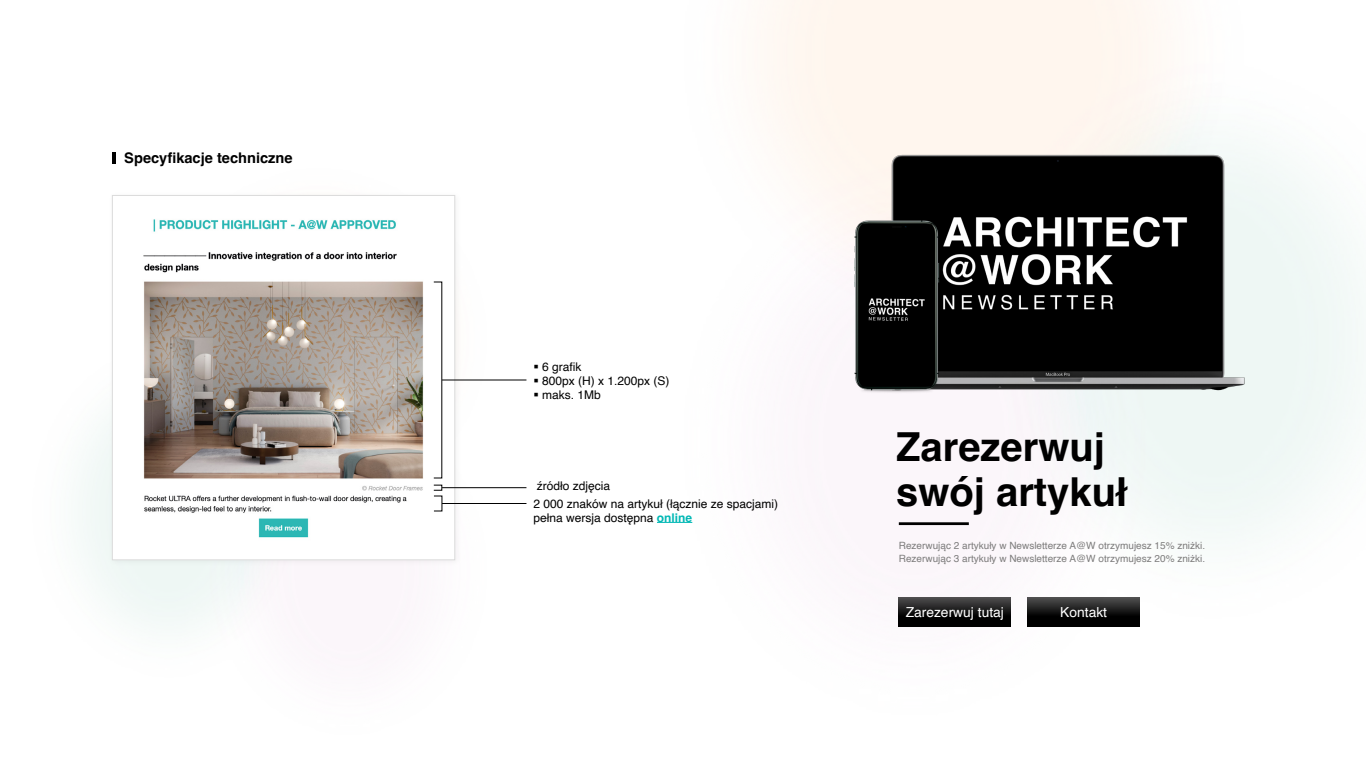
<style>
.page{position:relative;width:1366px;height:768px;background:#fff}
.page>*{position:absolute;margin:0;border:0;box-sizing:border-box;transform-origin:0 0}
.t1{font:700 40px/45px "Helvetica";color:#000}
.t2{font:700 14.6px "Helvetica";color:#000}
.t3{font:13.8px "Helvetica";color:#fff}
.t4{font:12px/14px "Helvetica";color:#000}
.t5{font:10px/13px "Helvetica";color:#7d7c7c}
.s1{font-weight:700;color:#00b8b5}
</style>
<div class="page">
<img style="left:657px;top:0;width:701px;height:627px">
<img style="left:847px;top:144px;width:407px;height:275px">
<div style="left:108px;top:191px;width:354px;height:376px;background:#000;opacity:.05"></div>
<div style="left:112px;top:195px;width:343px;height:365px;background:#fff"></div>
<img style="left:143px;top:219px;width:281px;height:319px">
<div style="left:112px;top:195px;width:343px;height:365px;border:1px solid #dbdbdb"></div>
<svg style="left:1028px;top:598px;width:112px;height:29px"></svg>
<hr style="left:112px;top:152px;width:4px;height:12px;background:#000">
<svg style="left:899px;top:598px;width:112px;height:29px"></svg>
<hr style="left:899px;top:522px;width:70px;height:3px;background:#000">
<hr style="left:442px;top:380px;width:84px;height:1px;background:#000">
<hr style="left:442px;top:487px;width:84px;height:1px;background:#000">
<hr style="left:442px;top:503px;width:84px;height:1px;background:#000">
<hr style="left:657px;top:522px;width:35px;height:1px;background:#00b8b5">
<h2 class="t2" style="left:124px;top:149px;width:170px">Specyfikacje techniczne</h2>
<p class="t4" style="left:542px;top:360px;width:129px">6 grafik<br>800px (H) x 1.200px (S) maks. 1Mb</p>
<p class="t4" style="left:534px;top:478px;width:246px;line-height:17.1px">źródło zdjęcia<br>2 000 znaków na artykuł (łącznie ze spacjami)</p>
<p class="t4" style="left:534px;top:511px;width:160px">pełna wersja dostępna <span class="s1">online</span></p>
<h1 class="t1" style="left:896px;top:429px;width:233px">Zarezerwuj swój artykuł</h1>
<p class="t5" style="left:899px;top:539px;width:308px">Rezerwując 2 artykuły w Newsletterze A@W otrzymujesz 15% zniżki.<br>Rezerwując 3 artykuły w Newsletterze A@W otrzymujesz 20% zniżki.</p>
<h3 class="t3" style="left:906px;top:602px;width:100px">Zarezerwuj tutaj</h3>
<h3 class="t3" style="left:1060px;top:602px;width:48px">Kontakt</h3>
</div>
